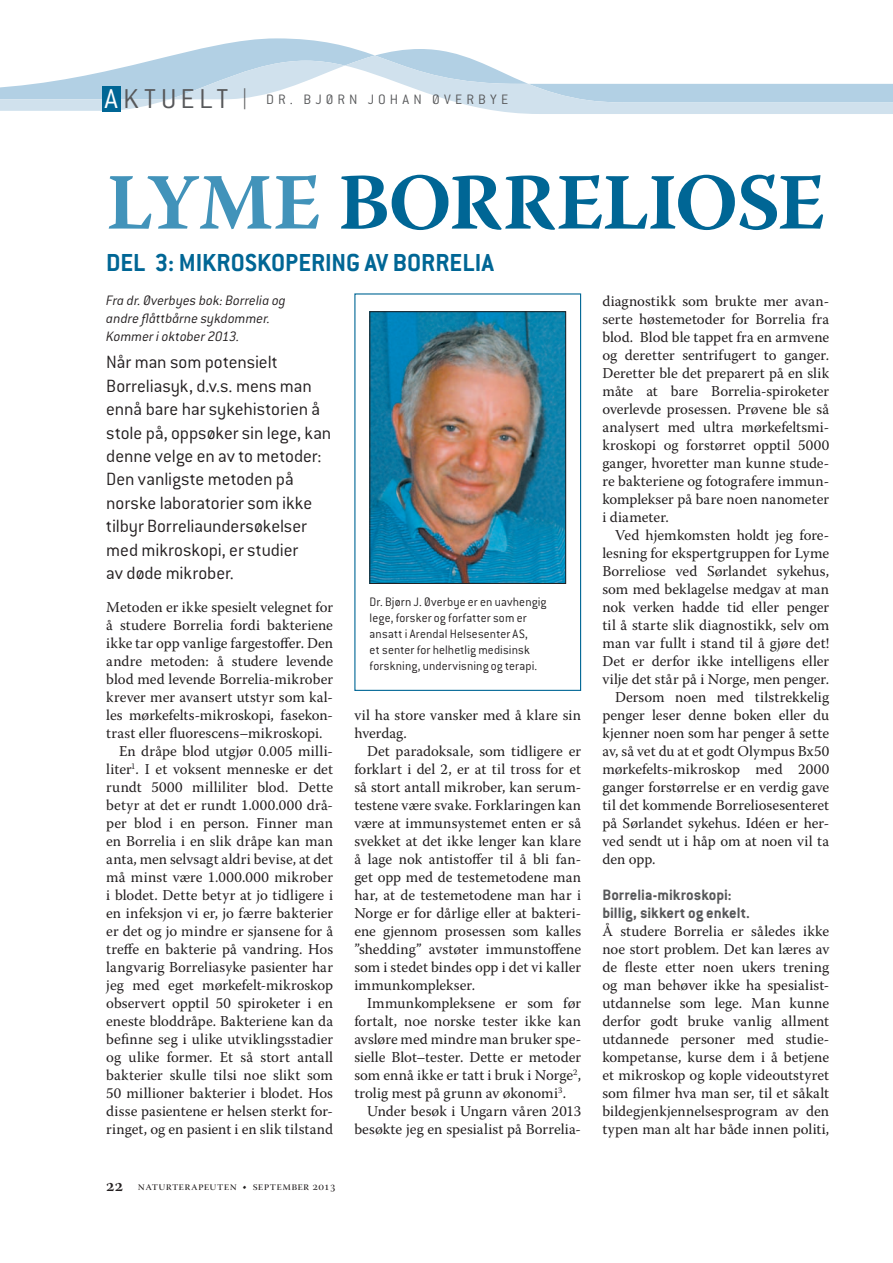
<style>
.page{position:relative;width:893px;height:1263px;background:#fff}
.page>*{position:absolute;margin:0;border:0;box-sizing:border-box;transform-origin:0 0}
.t1{font:700 79.5px "Warnock Pro";letter-spacing:-.015em;color:#006695}
.t2{font:300 30px "Conduit ITC";color:#57585a}
.t3{font:700 27px "Conduit ITC";letter-spacing:.005em;color:#006695}
.t4{font:300 19.5px/23.4px "Conduit ITC";letter-spacing:-.005em;color:#231f20}
.t5{font:700 16.5px/18px "Conduit ITC";color:#57585a}
.t6{font:15px/18px "Warnock Pro";letter-spacing:.005em;color:#231f20;text-align:justify}
.t7{font:italic 300 15px/18px "Conduit ITC";letter-spacing:.005em;color:#231f20}
.t8{font:300 15px "Conduit ITC";letter-spacing:.285em;color:#57585a}
.t9{font:300 13.5px/16.2px "Conduit ITC";letter-spacing:.01em;color:#231f20;scale:.96 1}
.t10{font:12px "Warnock Pro Disp";letter-spacing:.03em;color:#231f20}
.s1{color:#fff}
.s2{font-family:"Giddyup Std";font-weight:400;font-size:21px}
.s3{color:#4293ba}
.s4{font-family:"Warnock Pro Semibold Disp";font-size:18px}
</style>
<div class="page">
<div style="left:354px;top:293px;width:227px;height:398px;border:1px solid #006695"></div>
<img style="left:372px;top:313px;width:192px;height:269px">
<div style="left:370px;top:311px;width:196px;height:273px;border:1px solid #231f20"></div>
<svg style="left:0;top:38px;width:893px;height:76px"></svg>
<div style="left:102px;top:86px;width:18px;height:26px;background:#006695"></div>
<h2 class="t2" style="left:105px;top:82px;width:92px"><span class="s1">a</span>kt uelt</h2>
<p class="t8" style="left:243px;top:91px;width:33px"><span class="s2">|</span> DR.</p>
<p class="t8" style="left:303px;top:91px;width:206px">BJØR N JOHAN Ø VER BYE</p>
<h1 class="t1" style="left:107px;top:155px;width:389px"><span class="s3">LYME</span> BORRELI</h1>
<h1 class="t1" style="left:675px;top:155px;width:105px">OSE</h1>
<h3 class="t3" style="left:106px;top:246px;width:389px">Del 3: MIKROSKOPERING AV BORRELIA</h3>
<p class="t7" style="left:106px;top:291px;width:181px">Fra dr. Øverbyes bok: Borrelia og andre flåttbårne sykdommer.<br>Kommer i oktober 2013.</p>
<p class="t4" style="left:106px;top:351px;width:227px">Når man som potensielt<br>Borreliasyk, d.v.s. mens man ennå bare har sykehistorien å stole på, oppsøker sin lege, kan denne velge en av to metoder:<br>Den vanligste metoden på norske laboratorier som ikke tilbyr Borreliaundersøkelser med mikroskopi, er studier<br>av døde mikrober.</p>
<p class="t6" style="left:106px;top:598px;width:228px">Metoden er ikke spesielt velegnet for</p>
<p class="t6" style="left:106px;top:616px;width:228px">å studere Borrelia fordi bakteriene</p>
<p class="t6" style="left:106px;top:634px;width:228px">ikke tar opp vanlige fargestoffer. Den</p>
<p class="t6" style="left:106px;top:652px;width:228px">andre metoden: å studere levende</p>
<p class="t6" style="left:106px;top:670px;width:228px">blod med levende Borrelia-mikrober</p>
<p class="t6" style="left:106px;top:688px;width:228px">krever mer avansert utstyr som kal-</p>
<p class="t6" style="left:106px;top:706px;width:228px">les mørkefelts-mikroskopi, fasekon-</p>
<p class="t6" style="left:106px;top:724px;width:218px">trast eller fluorescens–mikroskopi.</p>
<p class="t6" style="left:119px;top:742px;width:216px">En dråpe blod utgjør 0.005 milli-</p>
<p class="t6" style="left:106px;top:760px;width:228px">liter<sup>1</sup>. I et voksent menneske er det</p>
<p class="t6" style="left:106px;top:778px;width:228px">rundt 5000 milliliter blod. Dette</p>
<p class="t6" style="left:106px;top:796px;width:228px">betyr at det er rundt 1.000.000 drå-</p>
<p class="t6" style="left:106px;top:814px;width:228px">per blod i en person. Finner man</p>
<p class="t6" style="left:106px;top:832px;width:228px">en Borrelia i en slik dråpe kan man</p>
<p class="t6" style="left:106px;top:850px;width:228px">anta, men selvsagt aldri bevise, at det</p>
<p class="t6" style="left:106px;top:868px;width:228px">må minst være 1.000.000 mikrober</p>
<p class="t6" style="left:106px;top:886px;width:228px">i blodet. Dette betyr at jo tidligere i</p>
<p class="t6" style="left:106px;top:904px;width:228px">en infeksjon vi er, jo færre bakterier</p>
<p class="t6" style="left:106px;top:922px;width:228px">er det og jo mindre er sjansene for å</p>
<p class="t6" style="left:106px;top:940px;width:228px">treffe en bakterie på vandring. Hos</p>
<p class="t6" style="left:106px;top:958px;width:228px">langvarig Borreliasyke pasienter har</p>
<p class="t6" style="left:106px;top:976px;width:228px">jeg med eget mørkefelt-mikroskop</p>
<p class="t6" style="left:106px;top:994px;width:228px">observert opptil 50 spiroketer i en</p>
<p class="t6" style="left:106px;top:1012px;width:228px">eneste bloddråpe. Bakteriene kan da</p>
<p class="t6" style="left:106px;top:1030px;width:228px">befinne seg i ulike utviklingsstadier</p>
<p class="t6" style="left:106px;top:1048px;width:228px">og ulike former. Et så stort antall</p>
<p class="t6" style="left:106px;top:1066px;width:228px">bakterier skulle tilsi noe slikt som</p>
<p class="t6" style="left:106px;top:1084px;width:228px">50 millioner bakterier i blodet. Hos</p>
<p class="t6" style="left:106px;top:1102px;width:228px">disse pasientene er helsen sterkt for-</p>
<p class="t6" style="left:106px;top:1120px;width:228px">ringet, og en pasient i en slik tilstand</p>
<p class="t10" style="left:106px;top:1179px;width:231px"><span class="s4">22</span> naturterapeuten • september 2013</p>
<p class="t9" style="left:370px;top:593px;width:186px">Dr. Bjørn J. Øverbye er en uavhengig lege, forsker og forfatter som er ansatt i Arendal Helsesenter AS,<br>et senter for helhetlig medisinsk forskning, undervisning og terapi.</p>
<p class="t6" style="left:354px;top:706px;width:228px">vil ha store vansker med å klare sin hverdag.</p>
<p class="t6" style="left:354px;top:742px;width:228px;text-indent:13px">Det paradoksale, som tidligere er forklart i del 2, er at til tross for et så stort antall mikrober, kan serum&shy;testene være svake. Forklaringen kan være at immunsystemet enten er så svekket at det ikke lenger kan klare å lage nok antistoffer til å bli fan&shy;get opp med de testemetodene man har, at de testemetodene man har i Norge er for dårlige eller at bakteri&shy;ene gjennom prosessen som kalles ”shedding” avstøter immunstoffene som i stedet bindes opp i det vi kaller immunkomplekser.</p>
<p class="t6" style="left:367px;top:994px;width:215px">Immunkompleksene er som før</p>
<p class="t6" style="left:354px;top:1012px;width:228px">fortalt, noe norske tester ikke kan</p>
<p class="t6" style="left:354px;top:1030px;width:228px">avsløre med mindre man bruker spe-</p>
<p class="t6" style="left:354px;top:1048px;width:228px">sielle Blot–tester. Dette er metoder</p>
<p class="t6" style="left:354px;top:1066px;width:228px">som ennå ikke er tatt i bruk i Norge<sup>2</sup>,</p>
<p class="t6" style="left:354px;top:1084px;width:213px">trolig mest på grunn av økonomi<sup>3</sup>.</p>
<p class="t6" style="left:367px;top:1102px;width:216px">Under besøk i Ungarn våren 2013</p>
<p class="t6" style="left:354px;top:1120px;width:228px">besøkte jeg en spesialist på Borrelia-</p>
<p class="t6" style="left:602px;top:292px;width:228px">diagnostikk som brukte mer avan&shy;serte høstemetoder for Borrelia fra blod. Blod ble tappet fra en armvene og deretter sentrifugert to ganger.<br>Deretter ble det preparert på en slik måte at bare Borrelia-spiroketer overlevde prosessen. Prøvene ble så analysert med ultra mørkefeltsmi&shy;kroskopi og forstørret opptil 5000 ganger, hvoretter man kunne stude&shy;re bakteriene og fotografere immun&shy;komplekser på bare noen nanometer i diameter.</p>
<p class="t6" style="left:615px;top:526px;width:216px">Ved hjemkomsten holdt jeg fore-</p>
<p class="t6" style="left:602px;top:544px;width:228px">lesning for ekspertgruppen for Lyme</p>
<p class="t6" style="left:602px;top:562px;width:228px">Borreliose ved Sørlandet sykehus,</p>
<p class="t6" style="left:602px;top:580px;width:228px">som med beklagelse medgav at man</p>
<p class="t6" style="left:602px;top:598px;width:228px">nok verken hadde tid eller penger</p>
<p class="t6" style="left:602px;top:616px;width:228px">til å starte slik diagnostikk, selv om</p>
<p class="t6" style="left:602px;top:634px;width:228px">man var fullt i stand til å gjøre det!</p>
<p class="t6" style="left:602px;top:652px;width:228px">Det er derfor ikke intelligens eller</p>
<p class="t6" style="left:602px;top:670px;width:228px">vilje det står på i Norge, men penger.</p>
<p class="t6" style="left:615px;top:688px;width:215px">Dersom noen med tilstrekkelig</p>
<p class="t6" style="left:602px;top:706px;width:228px">penger leser denne boken eller du</p>
<p class="t6" style="left:602px;top:724px;width:228px">kjenner noen som har penger å sette</p>
<p class="t6" style="left:602px;top:742px;width:228px">av, så vet du at et godt Olympus Bx50</p>
<p class="t6" style="left:602px;top:760px;width:228px">mørkefelts-mikroskop med 2000</p>
<p class="t6" style="left:602px;top:778px;width:228px">ganger forstørrelse er en verdig gave</p>
<p class="t6" style="left:602px;top:796px;width:228px">til det kommende Borreliosesenteret</p>
<p class="t6" style="left:602px;top:814px;width:228px">på Sørlandet sykehus. Idéen er her-</p>
<p class="t6" style="left:602px;top:832px;width:228px">ved sendt ut i håp om at noen vil ta</p>
<p class="t6" style="left:602px;top:850px;width:55px">den opp.</p>
<p class="t5" style="left:602px;top:886px;width:149px">Borrelia-mikroskopi: billig, sikkert og enkelt.</p>
<p class="t6" style="left:602px;top:922px;width:228px">Å studere Borrelia er således ikke noe stort problem. Det kan læres av de fleste etter noen ukers trening og man behøver ikke ha spesialist&shy;utdannelse som lege. Man kunne derfor godt bruke vanlig allment utdannede personer med studie&shy;kompetanse, kurse dem i å betjene et mikroskop og kople videoutstyret som filmer hva man ser, til et såkalt bildegjenkjennelsesprogram av den typen man alt har både innen politi,</p>
</div>
